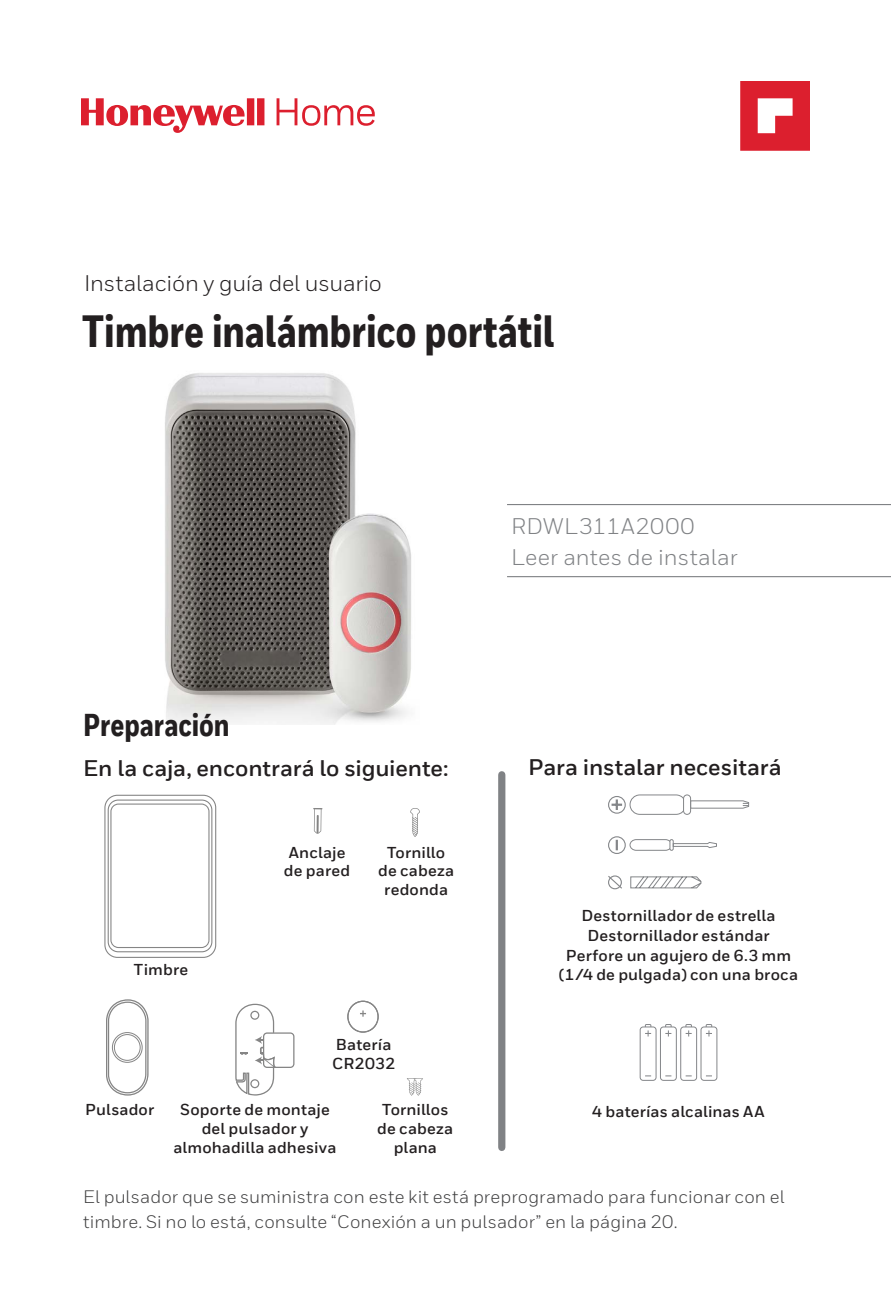
<style>
.page{position:relative;width:891px;height:1296px;background:#fff}
.page>*{position:absolute;margin:0;border:0;box-sizing:border-box;transform-origin:0 0}
.t1{font:800 45px "Honeywell Cond Web";letter-spacing:-.005em;color:#231f20}
.Heading_1{font:800 31.5px "Honeywell Cond Web";color:#231f20}
.Heading_2__10_14{font:700 22.5px "Honeywell Sans Web";letter-spacing:-.005em;color:#231f20}
.t2{font:22.5px/31.5px "Honeywell Sans Web";letter-spacing:.01em;color:#808285}
.t3{font:22.5px "Honeywell Sans Web";letter-spacing:-.01em;color:#231f20}
.Body__8_11{font:18px/24.8px "Honeywell Sans Web";letter-spacing:.005em;color:#3e3e3f}
.Callout_Bold{font:700 15.75px/18.9px "Honeywell Sans Web";letter-spacing:.01em;color:#231f20;text-align:center}
</style>
<div class="page">
<img style="left:165px;top:373px;width:246px;height:351px">
<svg style="left:81px;top:98px;width:294px;height:35px"></svg>
<svg style="left:740px;top:81px;width:70px;height:70px"></svg>
<hr style="left:507px;top:504px;width:384px;height:1px;background:#808285">
<hr style="left:507px;top:576px;width:384px;height:1px;background:#808285">
<svg style="left:235px;top:1004px;width:59px;height:92px"></svg>
<svg style="left:313px;top:808px;width:9px;height:26px"></svg>
<svg style="left:410px;top:808px;width:10px;height:29px"></svg>
<svg style="left:347px;top:1001px;width:32px;height:32px"></svg>
<svg style="left:407px;top:1078px;width:16px;height:18px"></svg>
<svg style="left:106px;top:999px;width:43px;height:97px"></svg>
<div style="left:112px;top:1032px;width:30px;height:31px;border:1px solid #858585;border-radius:50%"></div>
<div style="left:114px;top:1034px;width:27px;height:27px;border:1px solid #858585;border-radius:50%"></div>
<svg style="left:104px;top:795px;width:112px;height:163px"></svg>
<svg style="left:691px;top:800px;width:58px;height:9px"></svg>
<div style="left:630px;top:795px;width:56px;height:20px;border:1px solid #848689;border-radius:10px"></div>
<div style="left:684px;top:795px;width:7px;height:19px;background:#fff;border-radius:3px"></div>
<div style="left:683px;top:795px;width:8px;height:20px;border:1px solid #848689;border-radius:3px"></div>
<div style="left:608px;top:796px;width:18px;height:18px;border:1px solid #848689;border-radius:50%"></div>
<svg style="left:612px;top:799px;width:10px;height:11px"></svg>
<svg style="left:608px;top:836px;width:109px;height:53px"></svg>
<div style="left:498px;top:775px;width:7px;height:372px;background:#808285"></div>
<div style="left:645px;top:1024px;width:6px;height:8px;border:1px solid #848689"></div>
<div style="left:640px;top:1027px;width:16px;height:53px;background:#fff;border-radius:3px"></div>
<div style="left:640px;top:1027px;width:16px;height:54px;border:1px solid #848689;border-radius:3px"></div>
<svg style="left:645px;top:1030px;width:6px;height:7px"></svg>
<div style="left:665px;top:1024px;width:7px;height:8px;border:1px solid #848689"></div>
<div style="left:660px;top:1027px;width:16px;height:53px;background:#fff;border-radius:3px"></div>
<div style="left:660px;top:1027px;width:17px;height:54px;border:1px solid #848689;border-radius:3px"></div>
<svg style="left:665px;top:1030px;width:6px;height:7px"></svg>
<div style="left:685px;top:1024px;width:7px;height:8px;border:1px solid #848689"></div>
<div style="left:681px;top:1027px;width:16px;height:53px;background:#fff;border-radius:3px"></div>
<div style="left:680px;top:1027px;width:17px;height:54px;border:1px solid #848689;border-radius:3px"></div>
<svg style="left:686px;top:1030px;width:6px;height:7px"></svg>
<div style="left:706px;top:1024px;width:6px;height:8px;border:1px solid #848689"></div>
<div style="left:701px;top:1027px;width:16px;height:53px;background:#fff;border-radius:3px"></div>
<div style="left:701px;top:1027px;width:16px;height:54px;border:1px solid #848689;border-radius:3px"></div>
<svg style="left:706px;top:1030px;width:6px;height:7px"></svg>
<h3 class="t3" style="left:84px;top:270px;width:300px">Instalación y guía del usuario</h3>
<h1 class="t1" style="left:82px;top:304px;width:474px">Timbre inalámbrico portátil</h1>
<p class="Heading_1" style="left:83px;top:706px;width:148px">Preparación</p>
<h3 class="t2" style="left:511px;top:510px;width:228px">RDWL311A2000<br>Leer antes de instalar</h3>
<p class="Heading_2__10_14" style="left:83px;top:754px;width:367px">En la caja, encontrará lo siguiente:</p>
<p class="Heading_2__10_14" style="left:528px;top:754px;width:255px">Para instalar necesitará</p>
<p class="Callout_Bold" style="left:134px;top:960px;width:56px">Timbre</p>
<p class="Callout_Bold" style="left:284px;top:843px;width:68px">Anclaje de pared</p>
<p class="Callout_Bold" style="left:378px;top:843px;width:78px">Tornillo de cabeza redonda</p>
<p class="Callout_Bold" style="left:332px;top:1035px;width:65px;text-align:left">Batería<br>CR2032</p>
<p class="Callout_Bold" style="left:581px;top:906px;width:196px">Destornillador de estrella</p>
<p class="Callout_Bold" style="left:587px;top:926px;width:184px">Destornillador estándar</p>
<p class="Callout_Bold" style="left:559px;top:947px;width:241px">Perfore un agujero de 6.3 mm (1/4 de pulgada) con una broca</p>
<p class="Callout_Bold" style="left:85px;top:1101px;width:71px">Pulsador</p>
<p class="Callout_Bold" style="left:180px;top:1101px;width:151px">Soporte de montaje</p>
<p class="Callout_Bold" style="left:592px;top:1103px;width:174px">4 baterías alcalinas AA</p>
<p class="Callout_Bold" style="left:174px;top:1119px;width:164px">del pulsador y almohadilla adhesiva</p>
<p class="Callout_Bold" style="left:377px;top:1101px;width:78px">Tornillos de cabeza plana</p>
<p class="Body__8_11" style="left:83px;top:1185px;width:703px">El pulsador que se suministra con este kit está preprogramado para funcionar con el timbre. Si no lo está, consulte “Conexión a un pulsador” en la página 20.</p>
</div>
